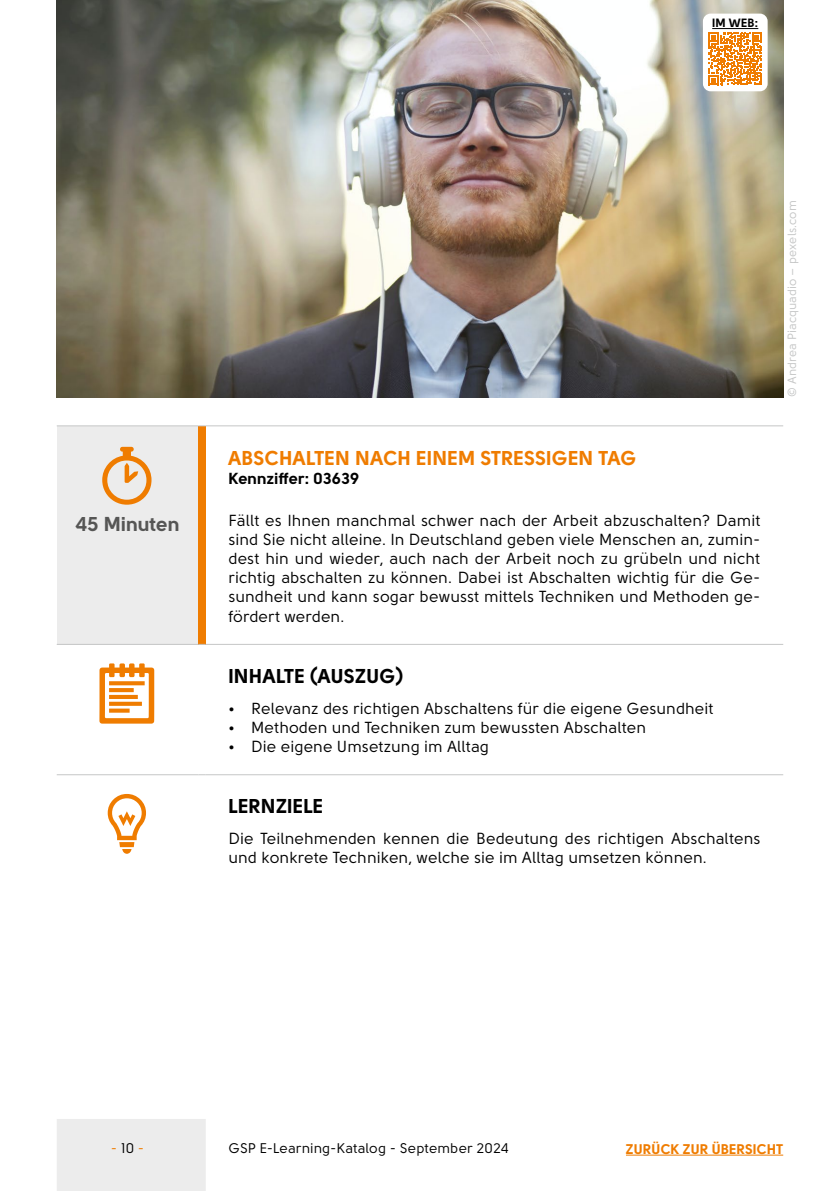
<style>
.page{position:relative;width:840px;height:1191px;background:#fff}
.page>*{position:absolute;margin:0;border:0;box-sizing:border-box;transform-origin:0 0}
.t1{font:70px "Heydings Icons";color:#ef7c00}
.t2{font:700 20px "Solomon Sans";color:#ef7c00}
.t3{font:700 20px "Solomon Sans";color:#000}
.t4{font:700 20px "Solomon Sans";letter-spacing:-.005em;color:#565655}
.t5{font:16px/19.2px "Solomon Sans";color:#000;text-align:justify}
.t6{font:700 16px "Solomon Sans";color:#000}
.t7{font:14px "Solomon Sans";color:#000}
.t8{font:700 14px "Solomon Sans";letter-spacing:-.01em;color:#ef7c00}
.t9{font:14px "Solomon Sans";color:#ef7c00}
.t10{font:12px "Solomon Sans";color:#c5c6c6}
.t11{font:700 12px "Solomon Sans";color:#000}
.s1{color:#000}
</style>
<div class="page">
<div style="left:57px;top:1119px;width:149px;height:72px;background:#ececec"></div>
<hr style="left:625px;top:1154px;width:157px;height:1px;background:#ef7c00">
<img style="left:57px;top:0;width:725px;height:397px">
<div style="left:57px;top:426px;width:141px;height:218px;background:#ececec"></div>
<div style="left:198px;top:426px;width:8px;height:218px;background:#ef7c00"></div>
<hr style="left:57px;top:425px;width:141px;height:1px;background:#c5c6c6">
<hr style="left:206px;top:425px;width:576px;height:1px;background:#c5c6c6">
<hr style="left:57px;top:644px;width:141px;height:1px;background:#c5c6c6">
<hr style="left:206px;top:644px;width:576px;height:1px;background:#c5c6c6">
<hr style="left:57px;top:774px;width:141px;height:1px;background:#c5c6c6">
<hr style="left:206px;top:774px;width:576px;height:1px;background:#c5c6c6">
<div style="left:702px;top:14px;width:65px;height:77px;background:#fff;border-radius:8px"></div>
<svg style="left:708px;top:32px;width:53px;height:53px"></svg>
<hr style="left:711px;top:28px;width:46px;height:1px;background:#000">
<p class="t11" style="left:711px;top:16px;width:48px">IM WEB:</p>
<p class="t4" style="left:75px;top:512px;width:106px">45 Minuten</p>
<p class="t2" style="left:228px;top:446px;width:410px">ABSCHALTEN NACH EINEM STRESSIGEN TAG</p>
<p class="t6" style="left:228px;top:469px;width:133px">Kennziffer: 03639</p>
<p class="t5" style="left:228px;top:510px;width:533px">Fällt es Ihnen manchmal schwer nach der Arbeit abzuschalten? Damit sind Sie nicht alleine. In Deutschland geben viele Menschen an, zumin&shy;dest hin und wieder, auch nach der Arbeit noch zu grübeln und nicht richtig abschalten zu können. Dabei ist Abschalten wichtig für die Ge&shy;sundheit und kann sogar bewusst mittels Techniken und Methoden ge&shy;fördert werden.</p>
<p class="t3" style="left:228px;top:664px;width:177px">INHALTE (AUSZUG)</p>
<p class="t5" style="left:228px;top:698px;width:486px">• Relevanz des richtigen Abschaltens für die eigene Gesundheit</p>
<p class="t5" style="left:228px;top:718px;width:419px">• Methoden und Techniken zum bewussten Abschalten</p>
<p class="t5" style="left:228px;top:737px;width:262px">• Die eigene Umsetzung im Alltag</p>
<h1 class="t1" style="left:93px;top:788px;width:71px">●</h1>
<p class="t3" style="left:228px;top:795px;width:97px">LERNZIELE</p>
<p class="t5" style="left:228px;top:829px;width:533px">Die Teilnehmenden kennen die Bedeutung des richtigen Abschaltens und konkrete Techniken, welche sie im Alltag umsetzen können.</p>
<p class="t10" style="left:785px;top:397px;width:198px;rotate:-90deg">© Andrea Piacquadio – pexels.com</p>
<p class="t9" style="left:111px;top:1140px;width:35px">- <span class="s1">10</span> -</p>
<p class="t7" style="left:228px;top:1140px;width:282px">GSP E-Learning-Katalog - September 2024</p>
<p class="t8" style="left:625px;top:1140px;width:159px">ZURÜCK ZUR ÜBERSICHT</p>
</div>
